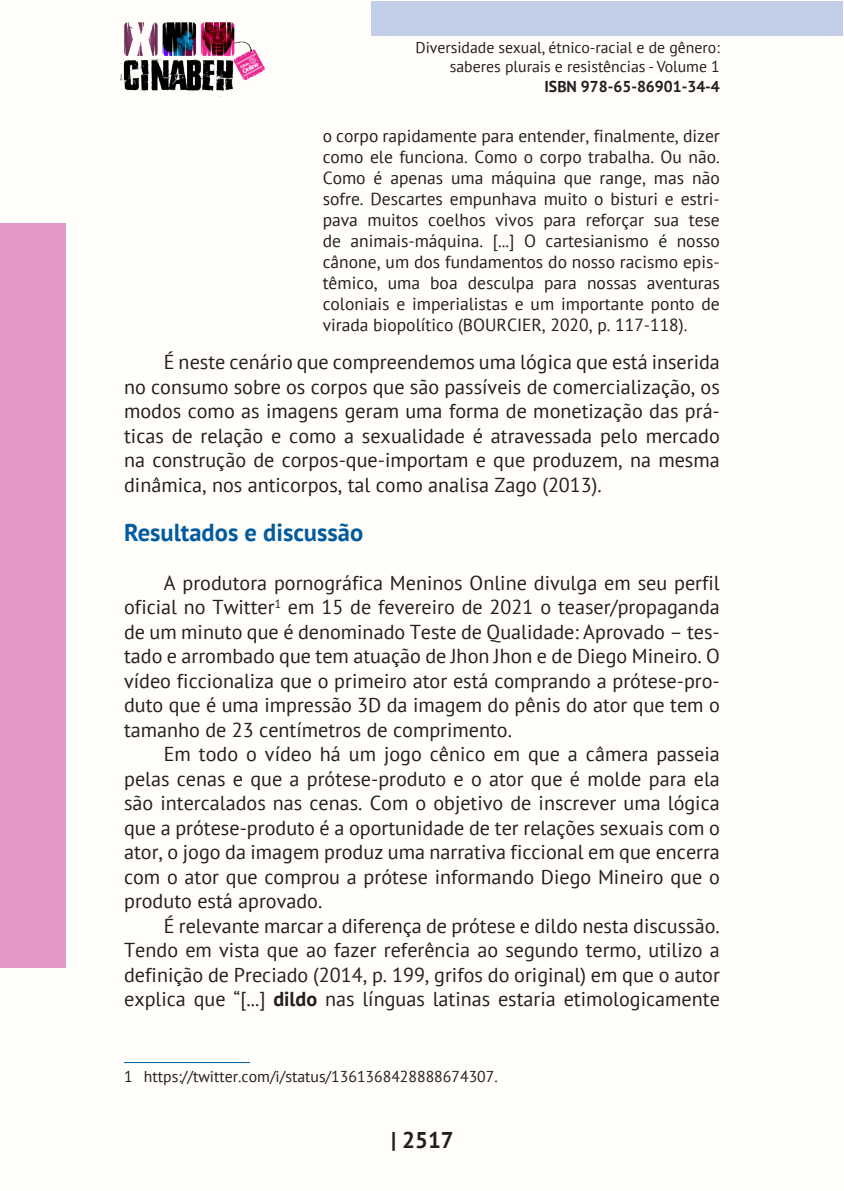
<style>
.page{position:relative;width:844px;height:1191px;background:#fff}
.page>*{position:absolute;margin:0;border:0;box-sizing:border-box;transform-origin:0 0}
._9_SUBTÍTULOS{font:700 24.5px "PT Sans";color:#015b9e}
.t1{font:700 22.75px "PT Sans";color:#231f20}
._8_CORPO{font:20.12px/24.5px "PT Sans";color:#231f20;text-align:justify}
._10_CITACAO{font:17.5px/21px "PT Sans";color:#231f20;text-align:justify}
._5_RODAPÉ{font:15.75px/18.9px "PT Sans";color:#231f20;text-align:right}
.t2{font:700 15.75px "PT Sans";color:#231f20}
.s1{font-weight:700}
</style>
<div class="page">
<div style="left:0;top:0;width:843px;height:1191px;background:#fffefa"></div>
<div style="left:371px;top:1px;width:471px;height:35px;background:#c2cde7"></div>
<div style="left:0;top:223px;width:65px;height:744px;background:#e198c7"></div>
<img style="left:120px;top:22px;width:144px;height:75px">
<hr style="left:124px;top:1062px;width:126px;height:1px;background:#015b9e">
<p class="_5_RODAPÉ" style="left:415px;top:38px;width:306px">Diversidade sexual, étnico-racial e de gênero: saberes plurais e resistências - Volume 1</p>
<p class="t2" style="left:544px;top:76px;width:177px">ISBN 978-65-86901-34-4</p>
<p class="_10_CITACAO" style="left:322px;top:125px;width:398px">o corpo rapidamente para entender, finalmente, dizer como ele funciona. Como o corpo trabalha. Ou não.<br>Como é apenas uma máquina que range, mas não sofre. Descartes empunhava muito o bisturi e estri&shy;pava muitos coelhos vivos para reforçar sua tese de animais-máquina. [...] O cartesianismo é nosso cânone, um dos fundamentos do nosso racismo epis&shy;têmico, uma boa desculpa para nossas aventuras coloniais e imperialistas e um importante ponto de virada biopolítico (BOURCIER, 2020, p. 117-118).</p>
<p class="_8_CORPO" style="left:124px;top:349px;width:597px;text-indent:40px">É neste cenário que compreendemos uma lógica que está inserida no consumo sobre os corpos que são passíveis de comercialização, os modos como as imagens geram uma forma de monetização das prá&shy;ticas de relação e como a sexualidade é atravessada pelo mercado na construção de corpos-que-importam e que produzem, na mesma dinâmica, nos anticorpos, tal como analisa Zago (2013).</p>
<p class="_9_SUBTÍTULOS" style="left:124px;top:516px;width:240px">Resultados e discussão</p>
<p class="_8_CORPO" style="left:124px;top:570px;width:597px;text-indent:40px">A produtora pornográfica Meninos Online divulga em seu perfil oficial no Twitter<sup>1</sup> em 15 de fevereiro de 2021 o teaser/propaganda de um minuto que é denominado Teste de Qualidade: Aprovado – tes&shy;tado e arrombado que tem atuação de Jhon Jhon e de Diego Mineiro. O vídeo ficcionaliza que o primeiro ator está comprando a prótese-pro&shy;duto que é uma impressão 3D da imagem do pênis do ator que tem o tamanho de 23 centímetros de comprimento.</p>
<p class="_8_CORPO" style="left:124px;top:741px;width:597px;text-indent:40px">Em todo o vídeo há um jogo cênico em que a câmera passeia pelas cenas e que a prótese-produto e o ator que é molde para ela são intercalados nas cenas. Com o objetivo de inscrever uma lógica que a prótese-produto é a oportunidade de ter relações sexuais com o ator, o jogo da imagem produz uma narrativa ficcional em que encerra com o ator que comprou a prótese informando Diego Mineiro que o produto está aprovado.</p>
<p class="_8_CORPO" style="left:124px;top:913px;width:597px;text-indent:40px">É relevante marcar a diferença de prótese e dildo nesta discussão.<br>Tendo em vista que ao fazer referência ao segundo termo, utilizo a definição de Preciado (2014, p. 199, grifos do original) em que o autor explica que “[...] <span class="s1">dildo</span> nas línguas latinas estaria etimologicamente</p>
<p class="_5_RODAPÉ" style="left:124px;top:1066px;width:375px">1 https://twitter.com/i/status/1361368428888674307.</p>
<p class="t1" style="left:391px;top:1125px;width:64px">| 2517</p>
</div>
